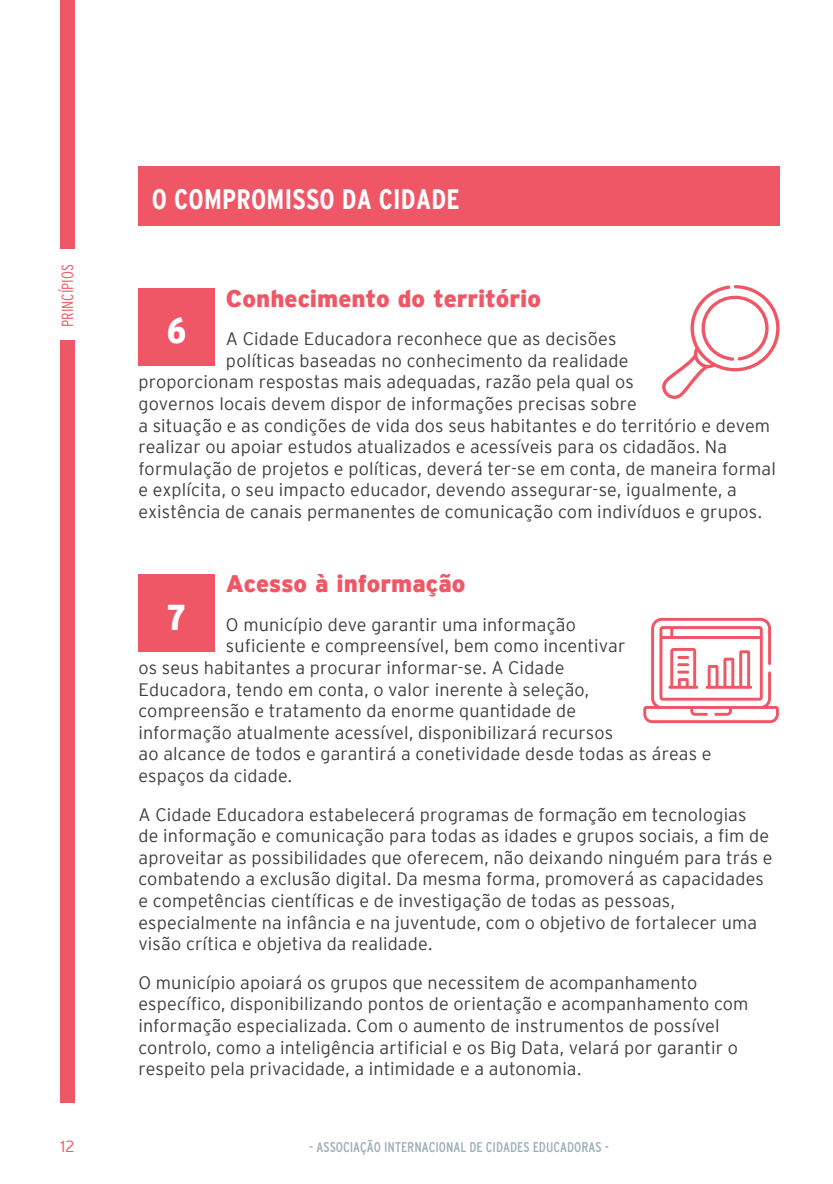
<style>
.page{position:relative;width:833px;height:1184px;background:#fff}
.page>*{position:absolute;margin:0;border:0;box-sizing:border-box;transform-origin:0 0}
.Cos_de_texte{font:900 condensed 36px "Interstate";color:#fff}
.Subtitols_VERMELL{font:700 condensed 28px "Interstate";letter-spacing:.01em;color:#fff}
.Principio_-_Vermell{font:900 24px "Interstate";color:#f05766}
.Cos_de_texte-2{font:300 18px/21.6px "Interstate";letter-spacing:.01em;color:#3e3e3f}
.t1{font:300 condensed 16px "Interstate";color:#f05766}
.t2{font:300 16px "Interstate";color:#f05766}
.t3{font:condensed 14px "Interstate";color:#9daeb6}
</style>
<div class="page">
<div style="left:60px;top:0;width:14px;height:249px;background:#f05766"></div>
<div style="left:60px;top:340px;width:14px;height:762px;background:#f05766"></div>
<div style="left:138px;top:167px;width:641px;height:59px;background:#f05766"></div>
<div style="left:138px;top:288px;width:76px;height:78px;background:#f05766"></div>
<div style="left:138px;top:574px;width:76px;height:78px;background:#f05766"></div>
<svg style="left:662px;top:285px;width:117px;height:114px"></svg>
<svg style="left:643px;top:617px;width:136px;height:107px"></svg>
<p class="t1" style="left:58px;top:327px;width:64px;rotate:-90deg">PRINCÍPIOS</p>
<p class="Subtitols_VERMELL" style="left:152px;top:184px;width:309px">O COMPROMISSO DA CIDADE</p>
<p class="Principio_-_Vermell" style="left:226px;top:284px;width:316px">Conhecimento do território</p>
<p class="Cos_de_texte-2" style="left:226px;top:328px;width:392px">A Cidade Educadora reconhece que as decisões</p>
<p class="Cos_de_texte-2" style="left:226px;top:349px;width:404px">políticas baseadas no conhecimento da realidade</p>
<p class="Cos_de_texte-2" style="left:138px;top:371px;width:497px">proporcionam respostas mais adequadas, razão pela qual os</p>
<p class="Cos_de_texte-2" style="left:138px;top:393px;width:500px">governos locais devem dispor de informações precisas sobre</p>
<p class="Cos_de_texte-2" style="left:138px;top:414px;width:633px">a situação e as condições de vida dos seus habitantes e do território e devem</p>
<p class="Cos_de_texte-2" style="left:138px;top:436px;width:590px">realizar ou apoiar estudos atualizados e acessíveis para os cidadãos. Na</p>
<p class="Cos_de_texte-2" style="left:138px;top:457px;width:639px">formulação de projetos e políticas, deverá ter-se em conta, de maneira formal</p>
<p class="Cos_de_texte-2" style="left:138px;top:479px;width:599px">e explícita, o seu impacto educador, devendo assegurar-se, igualmente, a</p>
<p class="Cos_de_texte-2" style="left:138px;top:501px;width:625px">existência de canais permanentes de comunicação com indivíduos e grupos.</p>
<p class="Cos_de_texte" style="left:167px;top:311px;width:21px">6</p>
<p class="Principio_-_Vermell" style="left:226px;top:570px;width:241px">Acesso à informação</p>
<p class="Cos_de_texte-2" style="left:226px;top:613px;width:351px">O município deve garantir uma informação</p>
<p class="Cos_de_texte-2" style="left:226px;top:635px;width:401px">suficiente e compreensível, bem como incentivar</p>
<p class="Cos_de_texte-2" style="left:138px;top:657px;width:427px">os seus habitantes a procurar informar-se. A Cidade</p>
<p class="Cos_de_texte-2" style="left:138px;top:678px;width:452px">Educadora, tendo em conta, o valor inerente à seleção,</p>
<p class="Cos_de_texte-2" style="left:138px;top:700px;width:439px">compreensão e tratamento da enorme quantidade de</p>
<p class="Cos_de_texte-2" style="left:138px;top:721px;width:476px">informação atualmente acessível, disponibilizará recursos</p>
<p class="Cos_de_texte-2" style="left:138px;top:743px;width:574px">ao alcance de todos e garantirá a conetividade desde todas as áreas e</p>
<p class="Cos_de_texte-2" style="left:138px;top:765px;width:155px">espaços da cidade.</p>
<p class="Cos_de_texte-2" style="left:138px;top:803px;width:635px">A Cidade Educadora estabelecerá programas de formação em tecnologias<br>de informação e comunicação para todas as idades e grupos sociais, a fim de aproveitar as possibilidades que oferecem, não deixando ninguém para trás e combatendo a exclusão digital. Da mesma forma, promoverá as capacidades e competências científicas e de investigação de todas as pessoas, especialmente na infância e na juventude, com o objetivo de fortalecer uma visão crítica e objetiva da realidade.</p>
<p class="Cos_de_texte-2" style="left:138px;top:971px;width:611px">O município apoiará os grupos que necessitem de acompanhamento específico, disponibilizando pontos de orientação e acompanhamento com informação especializada. Com o aumento de instrumentos de possível controlo, como a inteligência artificial e os Big Data, velará por garantir o respeito pela privacidade, a intimidade e a autonomia.</p>
<p class="Cos_de_texte" style="left:167px;top:597px;width:20px">7</p>
<p class="t2" style="left:61px;top:1137px;width:16px">12</p>
<p class="t3" style="left:309px;top:1139px;width:301px">- ASSOCIAÇÃO INTERNACIONAL DE CIDADES EDUCADORAS -</p>
</div>
